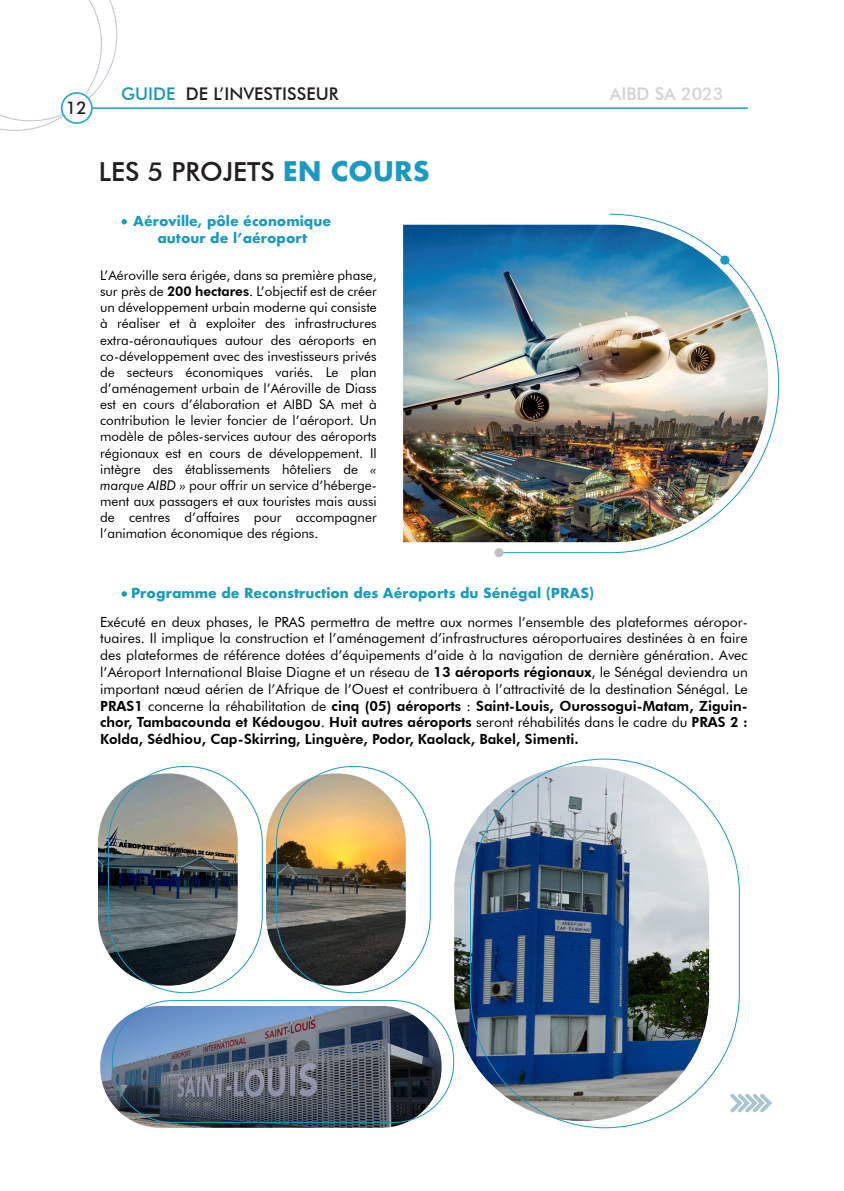
<style>
.page{position:relative;width:844px;height:1191px;background:#fff}
.page>*{position:absolute;margin:0;border:0;box-sizing:border-box;transform-origin:0 0}
.t1{font:500 26.25px "Futura BT";color:#231f20}
.t2{font:500 17.5px "Futura BT";color:#231f20}
.t3{font:500 17.5px "Futura BT";color:#d1d2d4}
.t4{font:14px/16.8px "Futura BT";color:#000001;text-align:justify}
.t5{font:13.47px/16.1px "Futura BT";color:#000001;text-align:justify}
.t6{font:700 13.47px/16.1px "Futura";color:#1a9ac0;text-align:center}
.s1{color:#1b98be}
.s2{font-family:"Futura";font-weight:700;color:#1a9ac0}
.s3{font-weight:800}
.s4{font-style:italic}
</style>
<div class="page">
<img style="left:100px;top:1006px;width:341px;height:121px">
<svg style="left:0;top:0;width:124px;height:131px"></svg>
<hr style="left:61px;top:107px;width:686px;height:2px;background:#2fa9d4">
<div style="left:62px;top:91px;width:30px;height:30px;background:#fff;border-radius:50%"></div>
<div style="left:61px;top:92px;width:32px;height:32px;border:2px solid #2fa9d4;border-radius:50%"></div>
<div style="left:112px;top:1000px;width:342px;height:122px;border:1px solid #1a9ac0;border-radius:60px"></div>
<svg style="left:730px;top:1094px;width:42px;height:19px"></svg>
<svg style="left:121px;top:219px;width:6px;height:5px"></svg>
<svg style="left:121px;top:591px;width:6px;height:5px"></svg>
<img style="left:98px;top:773px;width:307px;height:212px">
<img style="left:454px;top:766px;width:255px;height:354px">
<img style="left:403px;top:225px;width:95px;height:317px">
<img style="left:498px;top:214px;width:280px;height:339px">
<div style="left:720px;top:255px;width:9px;height:10px;background:#1a9ac0;border-radius:50%"></div>
<div style="left:494px;top:548px;width:9px;height:9px;background:#bfc1c1;border-radius:50%"></div>
<p class="t2" style="left:66px;top:97px;width:23px">12</p>
<p class="t2" style="left:121px;top:83px;width:219px"><span class="s1">GUIDE</span> DE L’INVESTISSEUR</p>
<p class="t3" style="left:609px;top:83px;width:115px">AIBD SA 2023</p>
<h1 class="t1" style="left:99px;top:156px;width:332px">LES 5 PROJETS <span class="s2">EN COURS</span></h1>
<p class="t6" style="left:133px;top:213px;width:199px">Aéroville, pôle économique autour de l’aéroport</p>
<p class="t5" style="left:100px;top:267px;width:278px">L’Aéroville sera érigée, dans sa première phase, sur près de <span class="s3">200 hectares</span>. L’objectif est de créer un développement urbain moderne qui consiste à réaliser et à exploiter des infrastructures extra-aéronautiques autour des aéroports en co-développement avec des investisseurs privés de secteurs économiques variés. Le plan d’aménagement urbain de l’Aéroville de Diass est en cours d’élaboration et AIBD SA met à contribution le levier foncier de l’aéroport. Un modèle de pôles-services autour des aéroports régionaux est en cours de développement. Il intègre des établissements hôteliers de <span class="s4">« marque AIBD »</span> pour offrir un service d’héberge&shy;ment aux passagers et aux touristes mais aussi de centres d’affaires pour accompagner l’animation économique des régions.</p>
<p class="t6" style="left:131px;top:585px;width:464px">Programme de Reconstruction des Aéroports du Sénégal (PRAS)</p>
<p class="t4" style="left:100px;top:613px;width:649px">Exécuté en deux phases, le PRAS permettra de mettre aux normes l’ensemble des plateformes aéropor&shy;tuaires. Il implique la construction et l’aménagement d’infrastructures aéroportuaires destinées à en faire des plateformes de référence dotées d’équipements d’aide à la navigation de dernière génération. Avec l’Aéroport International Blaise Diagne et un réseau de <span class="s3">13 aéroports régionaux</span>, le Sénégal deviendra un important nœud aérien de l’Afrique de l’Ouest et contribuera à l’attractivité de la destination Sénégal. Le <span class="s3">PRAS1</span> concerne la réhabilitation de <span class="s3">cinq (05) aéroports</span> : <span class="s3">Saint-Louis, Ourossogui-Matam, Ziguin&shy;chor, Tambacounda et Kédougou</span>. <span class="s3">Huit autres aéroports</span> seront réhabilités dans le cadre du <span class="s3">PRAS 2 :<br>Kolda, Sédhiou, Cap-Skirring, Linguère, Podor, Kaolack, Bakel, Simenti.</span></p>
</div>
